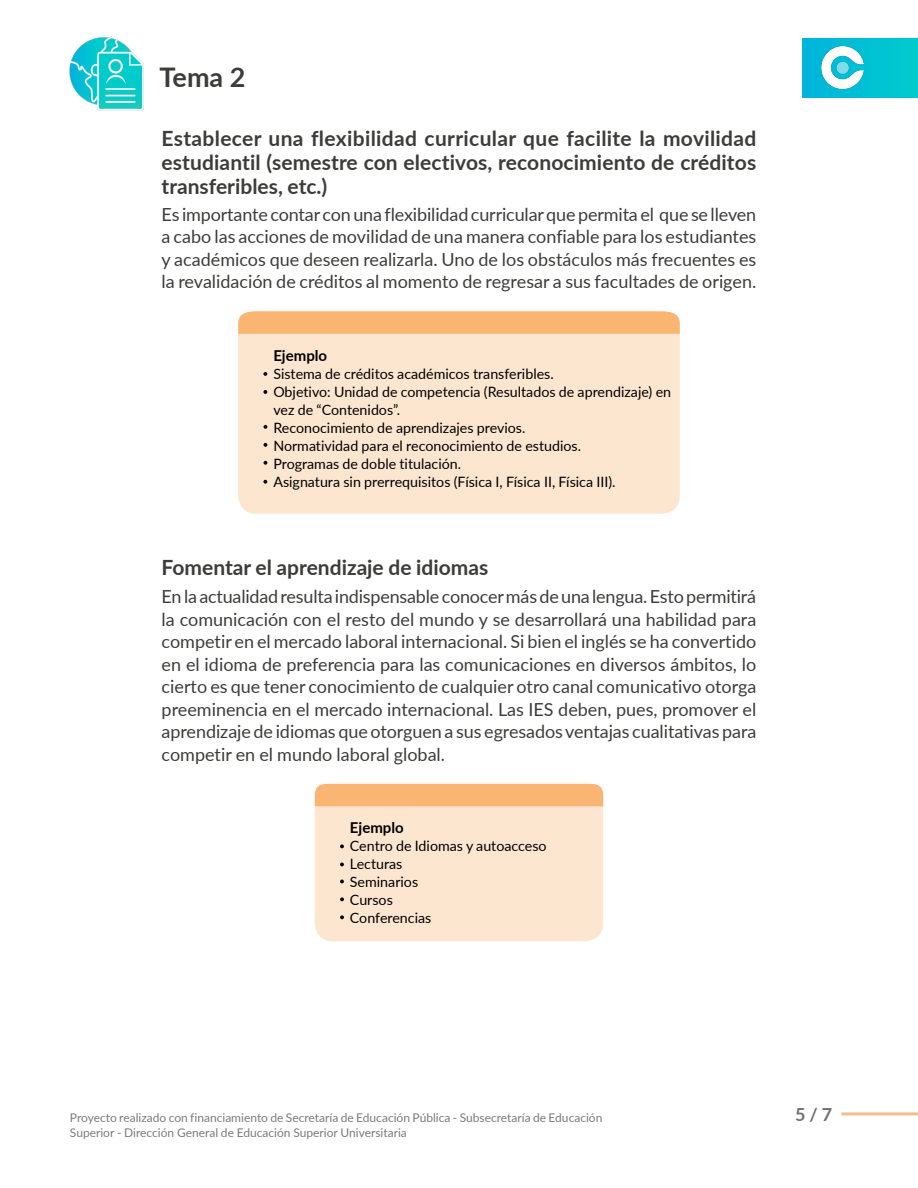
<style>
.page{position:relative;width:918px;height:1188px;background:#fff}
.page>*{position:absolute;margin:0;border:0;box-sizing:border-box;transform-origin:0 0}
.t1{font:700 27px "Lato";color:#3c3c3b}
.t2{font:700 21px/24px "Lato";color:#3c3c3b;text-align:justify}
.t3{font:18px/22.5px "Lato";color:#3c3c3b;text-align:justify}
.t4{font:700 18px "Lato";color:#6f6f6f}
.t5{font:700 15px "Lato";color:#000}
.t6{font:14.25px/18px "Lato";color:#000}
.t7{font:12px/15px "Lato";color:#7c7b7b}
</style>
<div class="page">
<img style="left:803px;top:38px;width:115px;height:59px">
<hr style="left:841px;top:1112px;width:77px;height:3px;background:#efbc8b">
<img style="left:818px;top:43px;width:49px;height:49px">
<img style="left:69px;top:36px;width:75px;height:75px">
<div style="left:238px;top:311px;width:442px;height:203px;background:#fce6d0;border-radius:18px"></div>
<div style="left:315px;top:784px;width:288px;height:157px;background:#fce6d0;border-radius:18px"></div>
<svg style="left:238px;top:311px;width:442px;height:23px;background:#fab676"></svg>
<div style="left:315px;top:784px;width:288px;height:22px;background:#fab573"></div>
<svg style="left:263px;top:372px;width:4px;height:4px"></svg>
<svg style="left:340px;top:844px;width:4px;height:4px"></svg>
<svg style="left:263px;top:390px;width:4px;height:4px"></svg>
<svg style="left:340px;top:863px;width:4px;height:3px"></svg>
<svg style="left:340px;top:880px;width:4px;height:3px"></svg>
<svg style="left:264px;top:425px;width:3px;height:4px"></svg>
<svg style="left:340px;top:897px;width:4px;height:4px"></svg>
<svg style="left:264px;top:443px;width:3px;height:4px"></svg>
<svg style="left:340px;top:915px;width:4px;height:4px"></svg>
<svg style="left:264px;top:461px;width:3px;height:4px"></svg>
<svg style="left:263px;top:480px;width:4px;height:4px"></svg>
<h1 class="t1" style="left:160px;top:57px;width:87px">Tema 2</h1>
<p class="t2" style="left:162px;top:125px;width:596px">Establecer una flexibilidad curricular que facilite la movilidad estudiantil (semestre con electivos, reconocimiento de créditos transferibles, etc.)</p>
<p class="t3" style="left:162px;top:202px;width:596px">Es importante contar con una flexibilidad curricular que permita el que se lleven a cabo las acciones de movilidad de una manera confiable para los estudiantes y académicos que deseen realizarla. Uno de los obstáculos más frecuentes es la revalidación de créditos al momento de regresar a sus facultades de origen.</p>
<p class="t5" style="left:273px;top:344px;width:55px">Ejemplo</p>
<p class="t6" style="left:273px;top:364px;width:399px">Sistema de créditos académicos transferibles.<br>Objetivo: Unidad de competencia (Resultados de aprendizaje) en vez de “Contenidos”.<br>Reconocimiento de aprendizajes previos.<br>Normatividad para el reconocimiento de estudios.<br>Programas de doble titulación.<br>Asignatura sin prerrequisitos (Física I, Física II, Física III).</p>
<p class="t2" style="left:162px;top:554px;width:328px">Fomentar el aprendizaje de idiomas</p>
<p class="t3" style="left:162px;top:585px;width:596px">En la actualidad resulta indispensable conocer más de una lengua. Esto permitirá la comunicación con el resto del mundo y se desarrollará una habilidad para competir en el mercado laboral internacional. Si bien el inglés se ha convertido en el idioma de preferencia para las comunicaciones en diversos ámbitos, lo cierto es que tener conocimiento de cualquier otro canal comunicativo otorga preeminencia en el mercado internacional. Las IES deben, pues, promover el aprendizaje de idiomas que otorguen a sus egresados ventajas cualitativas para competir en el mundo laboral global.</p>
<p class="t5" style="left:350px;top:817px;width:55px">Ejemplo</p>
<p class="t6" style="left:350px;top:837px;width:198px">Centro de Idiomas y autoacceso<br>Lecturas<br>Seminarios<br>Cursos<br>Conferencias</p>
<p class="t7" style="left:70px;top:1109px;width:534px">Proyecto realizado con financiamiento de Secretaría de Educación Pública - Subsecretaría de Educación<br>Superior - Dirección General de Educación Superior Universitaria</p>
<p class="t4" style="left:795px;top:1101px;width:39px">5 / 7</p>
</div>
